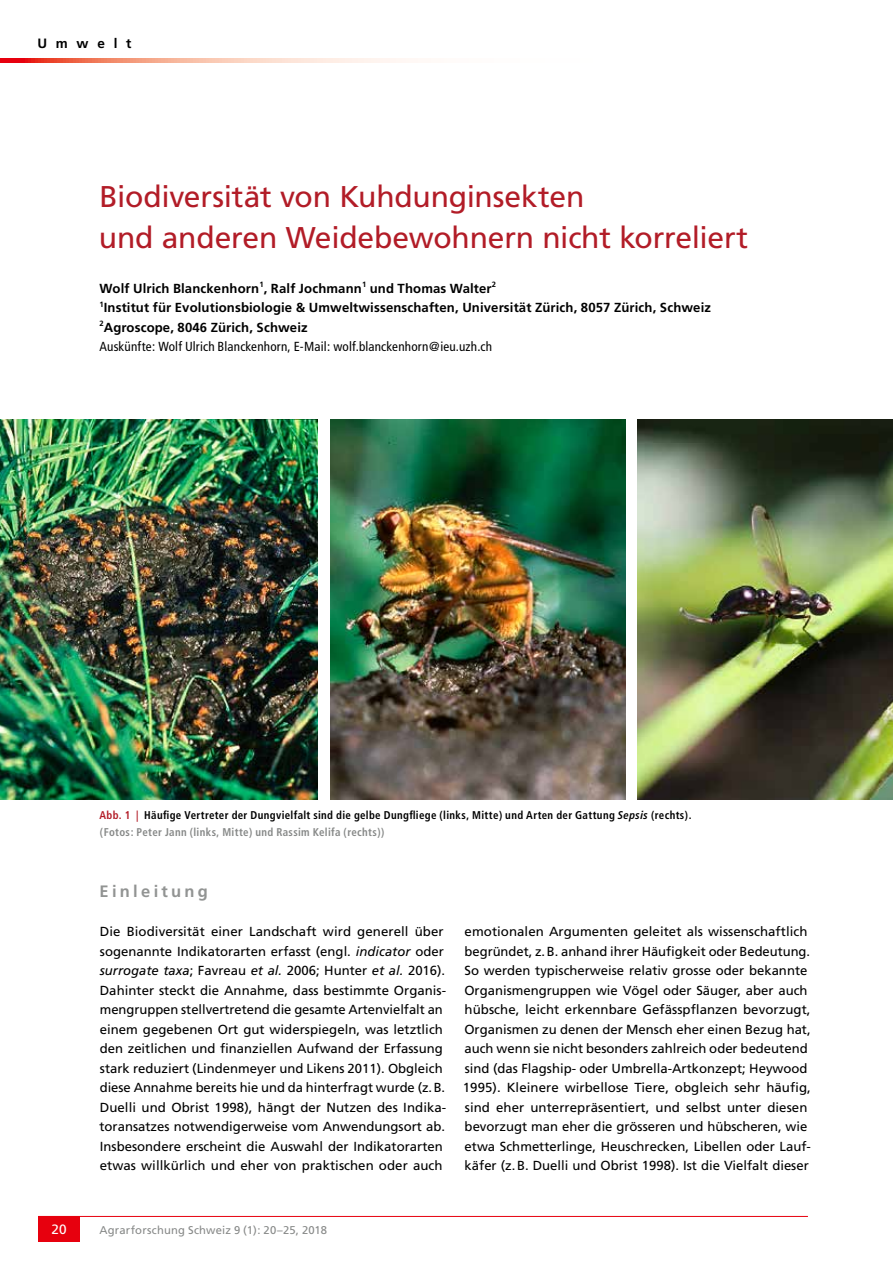
<style>
.page{position:relative;width:893px;height:1263px;background:#fff}
.page>*{position:absolute;margin:0;border:0;box-sizing:border-box;transform-origin:0 0}
.t1{font:30px/40.5px "Frutiger";letter-spacing:-.01em;color:#b21c27}
.t2{font:700 16.5px "Frutiger";letter-spacing:.2em;color:#929493}
.t3{font:700 13.5px "Frutiger";letter-spacing:.65em;color:#000}
.t4{font:13.5px "Frutiger";color:#fff}
.t5{font:13.2px/19.5px "Frutiger";color:#000}
.t6{font:700 13.2px/19.5px "Frutiger";letter-spacing:.01em;color:#000}
.t7{font:700 condensed 11.25px/16.5px "Frutiger";letter-spacing:.03em;color:#000}
.t8{font:11.25px "Frutiger";letter-spacing:.015em;color:#878988}
.s1{font-weight:400;font-stretch:condensed}
.s2{color:#b21c27}
.s3{font-family:"Frutiger LT Std";font-style:italic}
.s4{color:#878988}
.s5{font-style:italic}
</style>
<div class="page">
<hr style="left:38px;top:1216px;width:770px;height:1px;background:#e7000e">
<div style="left:38px;top:1216px;width:42px;height:26px;background:#e7000e"></div>
<svg style="left:0;top:58px;width:409px;height:5px;background:#f6ab9a"></svg>
<img style="left:0;top:419px;width:317px;height:381px">
<img style="left:330px;top:419px;width:295px;height:381px">
<img style="left:638px;top:419px;width:255px;height:381px">
<p class="t3" style="left:37px;top:36px;width:96px">Umwelt</p>
<h1 class="t1" style="left:99px;top:177px;width:651px">Biodiversität von Kuhdunginsekten<br>und anderen Weidebewohnern nicht korreliert</h1>
<p class="t6" style="left:99px;top:278px;width:613px">Wolf Ulrich Blanckenhorn<sup>1</sup>, Ralf Jochmann<sup>1</sup> und Thomas Walter<sup>2<br>1</sup>Institut für Evolutionsbiologie &amp; Umweltwissenschaften, Universität Zürich, 8057 Zürich, Schweiz <sup>2</sup>Agroscope, 8046 Zürich, Schweiz<br><span class="s1">Auskünfte: Wolf Ulrich Blanckenhorn, E-Mail: wolf.blanckenhorn@ieu.uzh.ch</span></p>
<p class="t7" style="left:100px;top:807px;width:594px"><span class="s2">Abb. 1 |</span> Häufige Vertreter der Dungvielfalt sind die gelbe Dungfliege (links, Mitte) und Arten der Gattung <span class="s3">Sepsis</span> (rechts). <span class="s4">(Fotos: Peter Jann (links, Mitte) und Rassim Kelifa (rechts))</span></p>
<p class="t2" style="left:100px;top:882px;width:110px">Einleitung</p>
<p class="t5" style="left:99px;top:922px;width:348px">Die Biodiversität einer Landschaft wird generell über sogenannte Indikatorarten erfasst (engl. <span class="s5">indicator</span> oder <span class="s5">surrogate taxa</span>; Favreau <span class="s5">et al.</span> 2006; Hunter <span class="s5">et al.</span> 2016).<br>Dahinter steckt die Annahme, dass bestimmte Organis&shy;mengruppen stellvertretend die gesamte Artenvielfalt an einem gegebenen Ort gut widerspiegeln, was letztlich den zeitlichen und finanziellen Aufwand der Erfassung stark reduziert (Lindenmeyer und Likens 2011). Obgleich diese Annahme bereits hie und da hinterfragt wurde (z.B.<br>Duelli und Obrist 1998), hängt der Nutzen des Indika&shy;toransatzes notwendigerweise vom Anwendungsort ab.<br>Insbesondere erscheint die Auswahl der Indikatorarten etwas willkürlich und eher von praktischen oder auch</p>
<p class="t5" style="left:463px;top:922px;width:350px">emotionalen Argumenten geleitet als wissenschaftlich begründet, z.B. anhand ihrer Häufigkeit oder Bedeutung.<br>So werden typischerweise relativ grosse oder bekannte Organismengruppen wie Vögel oder Säuger, aber auch hübsche, leicht erkennbare Gefässpflanzen bevorzugt, Organismen zu denen der Mensch eher einen Bezug hat, auch wenn sie nicht besonders zahlreich oder bedeutend sind (das Flagship- oder Umbrella-Artkonzept; Heywood 1995). Kleinere wirbellose Tiere, obgleich sehr häufig, sind eher unterrepräsentiert, und selbst unter diesen bevorzugt man eher die grösseren und hübscheren, wie etwa Schmetterlinge, Heuschrecken, Libellen oder Lauf&shy;käfer (z.B. Duelli und Obrist 1998). Ist die Vielfalt dieser</p>
<p class="t4" style="left:51px;top:1221px;width:17px">20</p>
<p class="t8" style="left:99px;top:1223px;width:229px">Agrarforschung Schweiz 9 (1): 20–25, 2018</p>
</div>
